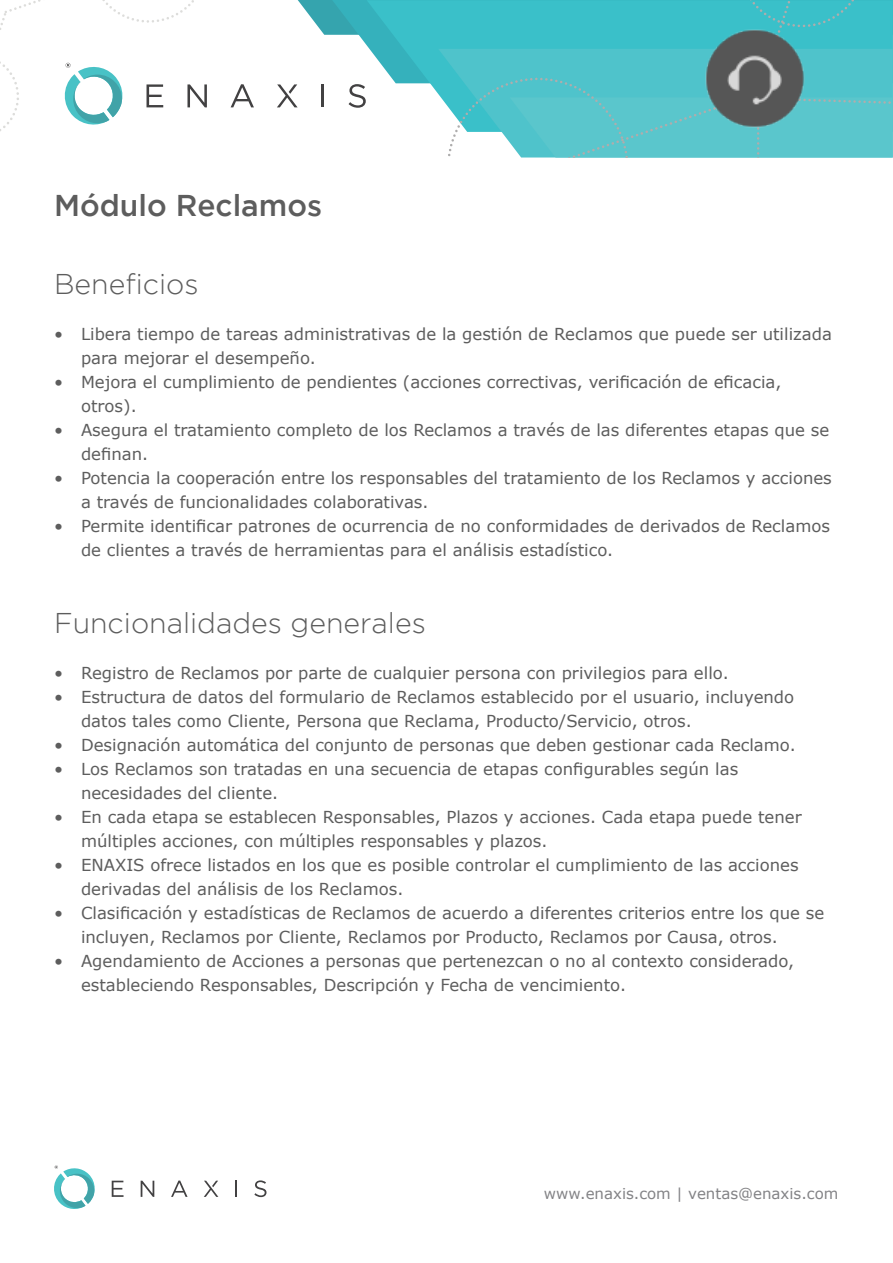
<style>
.page{position:relative;width:893px;height:1263px;background:#fff}
.page>*{position:absolute;margin:0;border:0;box-sizing:border-box;transform-origin:0 0}
.t1{font:500 30px "Gotham";color:#5d5d5d}
.t2{font:300 28.5px "Gotham";color:#5d5d5d}
.t3{font:16.5px/24px "Verdana";color:#5d5d5d}
.t4{font:15px "Verdana";color:#838386}
</style>
<div class="page">
<svg style="left:231px;top:84px;width:23px;height:23px"></svg>
<svg style="left:277px;top:0;width:616px;height:158px"></svg>
<svg style="left:0;top:0;width:207px;height:131px"></svg>
<svg style="left:112px;top:1181px;width:12px;height:16px"></svg>
<svg style="left:141px;top:1181px;width:13px;height:16px"></svg>
<svg style="left:171px;top:1180px;width:17px;height:17px"></svg>
<svg style="left:235px;top:1181px;width:2px;height:16px"></svg>
<svg style="left:254px;top:1180px;width:12px;height:17px"></svg>
<svg style="left:204px;top:1181px;width:14px;height:16px"></svg>
<svg style="left:54px;top:1165px;width:41px;height:44px"></svg>
<img style="left:704px;top:28px;width:102px;height:102px">
<h1 class="t1" style="left:54px;top:188px;width:270px">Módulo Reclamos</h1>
<h2 class="t2" style="left:54px;top:268px;width:146px">Beneficios</h2>
<p class="t3" style="left:81px;top:322px;width:752px;text-indent:-27px">• Libera tiempo de tareas administrativas de la gestión de Reclamos que puede ser utilizada para mejorar el desempeño.</p>
<p class="t3" style="left:81px;top:370px;width:702px;text-indent:-27px">• Mejora el cumplimiento de pendientes (acciones correctivas, verificación de eficacia, otros).</p>
<p class="t3" style="left:81px;top:418px;width:750px;text-indent:-27px">• Asegura el tratamiento completo de los Reclamos a través de las diferentes etapas que se definan.</p>
<p class="t3" style="left:81px;top:466px;width:752px;text-indent:-27px">• Potencia la cooperación entre los responsables del tratamiento de los Reclamos y acciones a través de funcionalidades colaborativas.</p>
<p class="t3" style="left:81px;top:514px;width:750px;text-indent:-27px">• Permite identificar patrones de ocurrencia de no conformidades de derivados de Reclamos de clientes a través de herramientas para el análisis estadístico.</p>
<h2 class="t2" style="left:54px;top:607px;width:373px">Funcionalidades generales</h2>
<p class="t3" style="left:54px;top:661px;width:676px">• Registro de Reclamos por parte de cualquier persona con privilegios para ello.</p>
<p class="t3" style="left:81px;top:685px;width:715px;text-indent:-27px">• Estructura de datos del formulario de Reclamos establecido por el usuario, incluyendo datos tales como Cliente, Persona que Reclama, Producto/Servicio, otros.</p>
<p class="t3" style="left:54px;top:733px;width:743px">• Designación automática del conjunto de personas que deben gestionar cada Reclamo.</p>
<p class="t3" style="left:81px;top:757px;width:659px;text-indent:-27px">• Los Reclamos son tratadas en una secuencia de etapas configurables según las necesidades del cliente.</p>
<p class="t3" style="left:81px;top:805px;width:722px;text-indent:-27px">• En cada etapa se establecen Responsables, Plazos y acciones. Cada etapa puede tener múltiples acciones, con múltiples responsables y plazos.</p>
<p class="t3" style="left:81px;top:853px;width:719px;text-indent:-27px">• ENAXIS ofrece listados en los que es posible controlar el cumplimiento de las acciones derivadas del análisis de los Reclamos.</p>
<p class="t3" style="left:81px;top:901px;width:745px;text-indent:-27px">• Clasificación y estadísticas de Reclamos de acuerdo a diferentes criterios entre los que se incluyen, Reclamos por Cliente, Reclamos por Producto, Reclamos por Causa, otros.</p>
<p class="t3" style="left:81px;top:949px;width:715px;text-indent:-27px">• Agendamiento de Acciones a personas que pertenezcan o no al contexto considerado, estableciendo Responsables, Descripción y Fecha de vencimiento.</p>
<p class="t4" style="left:544px;top:1183px;width:296px">www.enaxis.com | ventas@enaxis.com</p>
</div>
